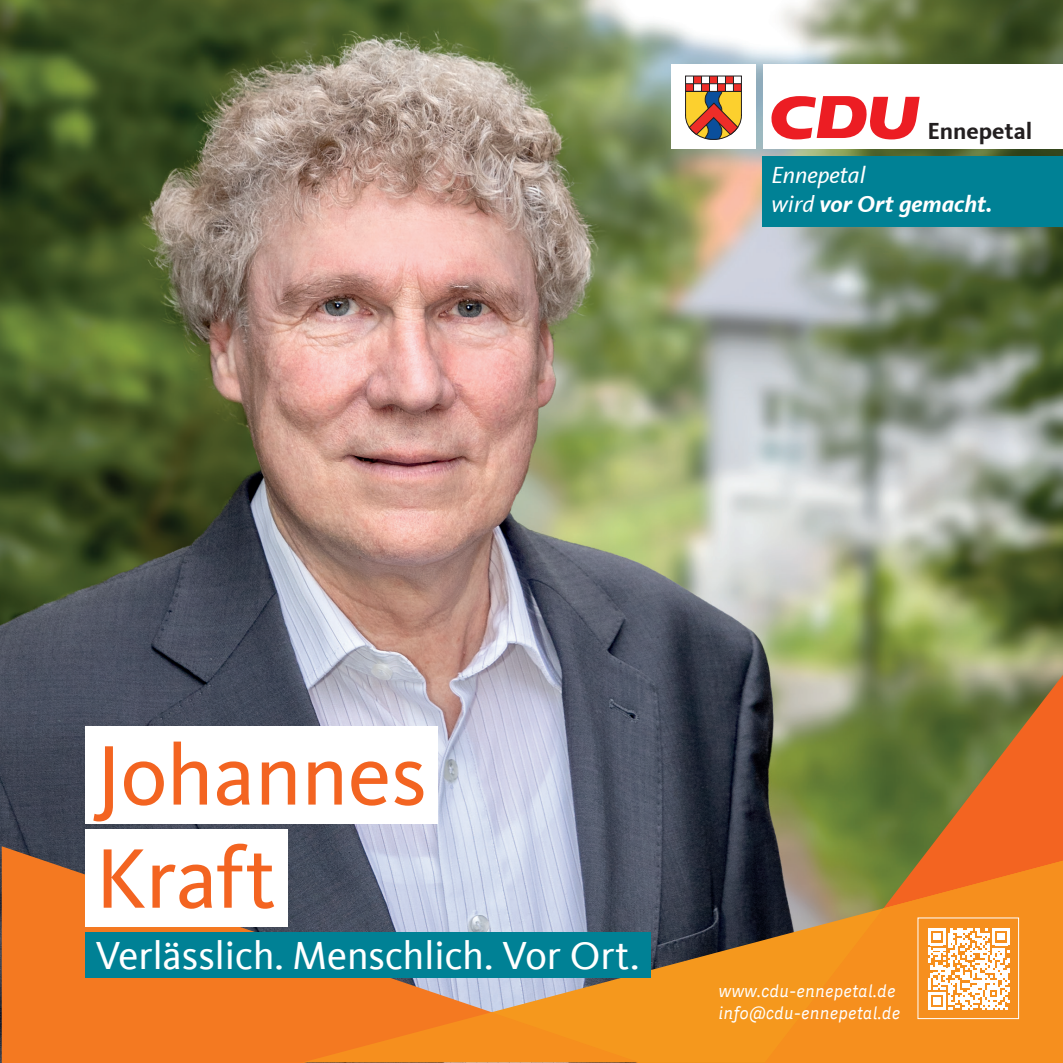
<style>
.page{position:relative;width:1063px;height:1063px;background:#fff}
.page>*{position:absolute;margin:0;border:0;box-sizing:border-box;transform-origin:0 0}
.t1{font:87.5px/103px "CDU Kievit Tab";letter-spacing:-.005em;color:#f36421}
.t2{font:40.25px "CDU Kievit Tab";color:#fff}
.t3{font:italic 700 24px/28.8px "CDU Kievit Tab";color:#fff}
.t4{font:700 24px "CDU Kievit Tab";color:#231f20}
.t5{font:italic 18px/21.5px "CDU Skopex";color:#fff}
.s1{font-weight:400}
</style>
<div class="page">
<img style="left:0;top:0;width:1063px;height:1063px">
<svg style="left:2px;top:846px;width:491px;height:217px;background:#cf824e"></svg>
<svg style="left:764px;top:675px;width:299px;height:186px;background:#89773e"></svg>
<svg style="left:490px;top:861px;width:274px;height:202px;background:#9f7f5a"></svg>
<svg style="left:302px;top:1012px;width:338px;height:50px;background:#f58a1e"></svg>
<svg style="left:764px;top:861px;width:299px;height:202px;background:#df8927"></svg>
<div style="left:85px;top:727px;width:352px;height:97px;background:#fff"></div>
<div style="left:85px;top:830px;width:202px;height:97px;background:#fff"></div>
<div style="left:85px;top:933px;width:565px;height:45px;background:#008195"></div>
<svg style="left:928px;top:928px;width:82px;height:82px"></svg>
<div style="left:918px;top:918px;width:101px;height:101px;border:1px solid #fff"></div>
<div style="left:671px;top:64px;width:85px;height:85px;background:#fff"></div>
<svg style="left:685px;top:76px;width:57px;height:64px"></svg>
<div style="left:763px;top:156px;width:300px;height:70px;background:#008195"></div>
<div style="left:763px;top:64px;width:300px;height:85px;background:#fff"></div>
<svg style="left:771px;top:96px;width:149px;height:43px"></svg>
<h3 class="t4" style="left:927px;top:117px;width:107px">Ennepetal</h3>
<h3 class="t3" style="left:771px;top:160px;width:223px"><span class="s1">Ennepetal<br>wird</span> vor Ort gemacht.</h3>
<h1 class="t1" style="left:96px;top:725px;width:333px">Johannes<br>Kraft</h1>
<h2 class="t2" style="left:96px;top:933px;width:545px">Verlässlich. Menschlich. Vor Ort.</h2>
<p class="t5" style="left:719px;top:980px;width:184px">www.cdu-ennepetal.de info@cdu-ennepetal.de</p>
</div>
